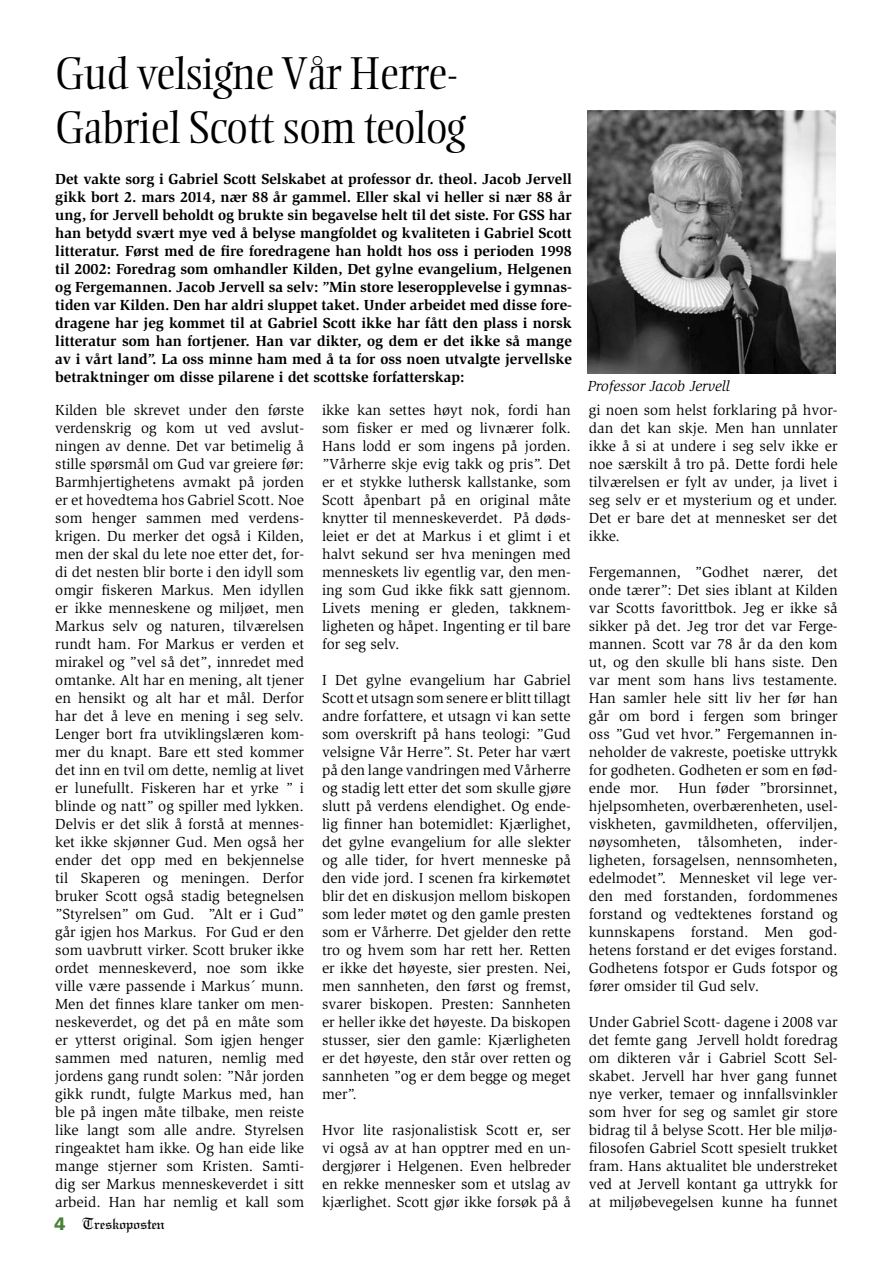
<style>
.page{position:relative;width:893px;height:1263px;background:#fff}
.page>*{position:absolute;margin:0;border:0;box-sizing:border-box;transform-origin:0 0}
.t1{font:300 45px/54px "Ellington";color:#000}
.t2{font:17.25px "Linotext";letter-spacing:-.02em;color:#000;scale:.96 1}
.t3{font:15px/18px "Slimbach";color:#000;text-align:justify}
.t4{font:700 15px/18px "Slimbach";color:#000;text-align:justify}
.t5{font:italic 15px "Slimbach";color:#000}
.s1{font-family:"Frutiger";font-weight:900;font-size:18px;color:#488137}
</style>
<div class="page">
<img style="left:588px;top:111px;width:248px;height:262px">
<h1 class="t1" style="left:55px;top:47px;width:411px">Gud velsigne Vår Herre-<br>Gabriel Scott som teolog</h1>
<p class="t4" style="left:55px;top:170px;width:518px">Det vakte sorg i Gabriel Scott Selskabet at professor dr. theol. Jacob Jervell gikk bort 2. mars 2014, nær 88 år gammel. Eller skal vi heller si nær 88 år ung, for Jervell beholdt og brukte sin begavelse helt til det siste. For GSS har han betydd svært mye ved å belyse mangfoldet og kvaliteten i Gabriel Scott litteratur. Først med de fire foredragene han holdt hos oss i perioden 1998 til 2002: Foredrag som omhandler Kilden, Det gylne evangelium, Helgenen og Fergemannen. Jacob Jervell sa selv: ”Min store leseropplevelse i gymnas&shy;tiden var Kilden. Den har aldri sluppet taket. Under arbeidet med disse fore&shy;dragene har jeg kommet til at Gabriel Scott ikke har fått den plass i norsk litteratur som han fortjener. Han var dikter, og dem er det ikke så mange av i vårt land”. La oss minne ham med å ta for oss noen utvalgte jervellske betraktninger om disse pilarene i det scottske forfatterskap:</p>
<p class="t3" style="left:55px;top:401px;width:250px">Kilden ble skrevet under den første verdenskrig og kom ut ved avslut&shy;ningen av denne. Det var betimelig å stille spørsmål om Gud var greiere før:<br>Barmhjertighetens avmakt på jorden er et hovedtema hos Gabriel Scott. Noe som henger sammen med verdens&shy;krigen. Du merker det også i Kilden, men der skal du lete noe etter det, for&shy;di det nesten blir borte i den idyll som omgir fiskeren Markus. Men idyllen er ikke menneskene og miljøet, men Markus selv og naturen, tilværelsen rundt ham. For Markus er verden et mirakel og ”vel så det”, innredet med omtanke. Alt har en mening, alt tjener en hensikt og alt har et mål. Derfor har det å leve en mening i seg selv.<br>Lenger bort fra utviklingslæren kom&shy;mer du knapt. Bare ett sted kommer det inn en tvil om dette, nemlig at livet er lunefullt. Fiskeren har et yrke ” i blinde og natt” og spiller med lykken.<br>Delvis er det slik å forstå at mennes&shy;ket ikke skjønner Gud. Men også her ender det opp med en bekjennelse til Skaperen og meningen. Derfor bruker Scott også stadig betegnelsen ”Styrelsen” om Gud. ”Alt er i Gud” går igjen hos Markus. For Gud er den som uavbrutt virker. Scott bruker ikke ordet menneskeverd, noe som ikke ville være passende i Markus´ munn.<br>Men det finnes klare tanker om men&shy;neskeverdet, og det på en måte som er ytterst original. Som igjen henger sammen med naturen, nemlig med jordens gang rundt solen: ”Når jorden gikk rundt, fulgte Markus med, han ble på ingen måte tilbake, men reiste like langt som alle andre. Styrelsen ringeaktet ham ikke. Og han eide like mange stjerner som Kristen. Samti&shy;dig ser Markus menneskeverdet i sitt arbeid. Han har nemlig et kall som</p>
<p class="t3" style="left:322px;top:401px;width:250px">ikke kan settes høyt nok, fordi han som fisker er med og livnærer folk.<br>Hans lodd er som ingens på jorden. ”Vårherre skje evig takk og pris”. Det er et stykke luthersk kallstanke, som Scott åpenbart på en original måte knytter til menneskeverdet. På døds&shy;leiet er det at Markus i et glimt i et halvt sekund ser hva meningen med menneskets liv egentlig var, den men&shy;ing som Gud ikke fikk satt gjennom.<br>Livets mening er gleden, takknem&shy;ligheten og håpet. Ingenting er til bare for seg selv.</p>
<p class="t3" style="left:322px;top:671px;width:250px">I Det gylne evangelium har Gabriel Scott et utsagn som senere er blitt tillagt andre forfattere, et utsagn vi kan sette som overskrift på hans teologi: ”Gud velsigne Vår Herre”. St. Peter har vært på den lange vandringen med Vårherre og stadig lett etter det som skulle gjøre slutt på verdens elendighet. Og ende&shy;lig finner han botemidlet: Kjærlighet, det gylne evangelium for alle slekter og alle tider, for hvert menneske på den vide jord. I scenen fra kirkemøtet blir det en diskusjon mellom biskopen som leder møtet og den gamle presten som er Vårherre. Det gjelder den rette tro og hvem som har rett her. Retten er ikke det høyeste, sier presten. Nei, men sannheten, den først og fremst, svarer biskopen. Presten: Sannheten er heller ikke det høyeste. Da biskopen stusser, sier den gamle: Kjærligheten er det høyeste, den står over retten og sannheten ”og er dem begge og meget mer”.</p>
<p class="t3" style="left:322px;top:1121px;width:250px">Hvor lite rasjonalistisk Scott er, ser vi også av at han opptrer med en un&shy;dergjører i Helgenen. Even helbreder en rekke mennesker som et utslag av kjærlighet. Scott gjør ikke forsøk på å</p>
<p class="t2" style="left:54px;top:1213px;width:116px"><span class="s1">4</span> Treskoposten</p>
<p class="t5" style="left:588px;top:378px;width:144px">Professor Jacob Jervell</p>
<p class="t3" style="left:589px;top:401px;width:250px">gi noen som helst forklaring på hvor&shy;dan det kan skje. Men han unnlater ikke å si at undere i seg selv ikke er noe særskilt å tro på. Dette fordi hele tilværelsen er fylt av under, ja livet i seg selv er et mysterium og et under.<br>Det er bare det at mennesket ser det ikke.</p>
<p class="t3" style="left:589px;top:563px;width:250px">Fergemannen, ”Godhet nærer, det onde tærer”: Det sies iblant at Kilden var Scotts favorittbok. Jeg er ikke så sikker på det. Jeg tror det var Ferge&shy;mannen. Scott var 78 år da den kom ut, og den skulle bli hans siste. Den var ment som hans livs testamente.<br>Han samler hele sitt liv her før han går om bord i fergen som bringer oss ”Gud vet hvor.” Fergemannen in&shy;neholder de vakreste, poetiske uttrykk for godheten. Godheten er som en fød&shy;ende mor.</p>
<p class="t3" style="left:589px;top:779px;width:250px;text-indent:89px">Hun føder ”brorsinnet, hjelpsomheten, overbærenheten, usel&shy;viskheten, gavmildheten, offerviljen, nøysomheten, tålsomheten, inder&shy;ligheten, forsagelsen, nennsomheten, edelmodet”. Mennesket vil lege ver&shy;den med forstanden, fordommenes forstand og vedtektenes forstand og kunnskapens forstand. Men god&shy;hetens forstand er det eviges forstand.<br>Godhetens fotspor er Guds fotspor og fører omsider til Gud selv.</p>
<p class="t3" style="left:589px;top:1013px;width:250px">Under Gabriel Scott- dagene i 2008 var det femte gang Jervell holdt foredrag om dikteren vår i Gabriel Scott Sel&shy;skabet. Jervell har hver gang funnet nye verker, temaer og innfallsvinkler som hver for seg og samlet gir store bidrag til å belyse Scott. Her ble miljø&shy;filosofen Gabriel Scott spesielt trukket fram. Hans aktualitet ble understreket ved at Jervell kontant ga uttrykk for at miljøbevegelsen kunne ha funnet</p>
</div>
